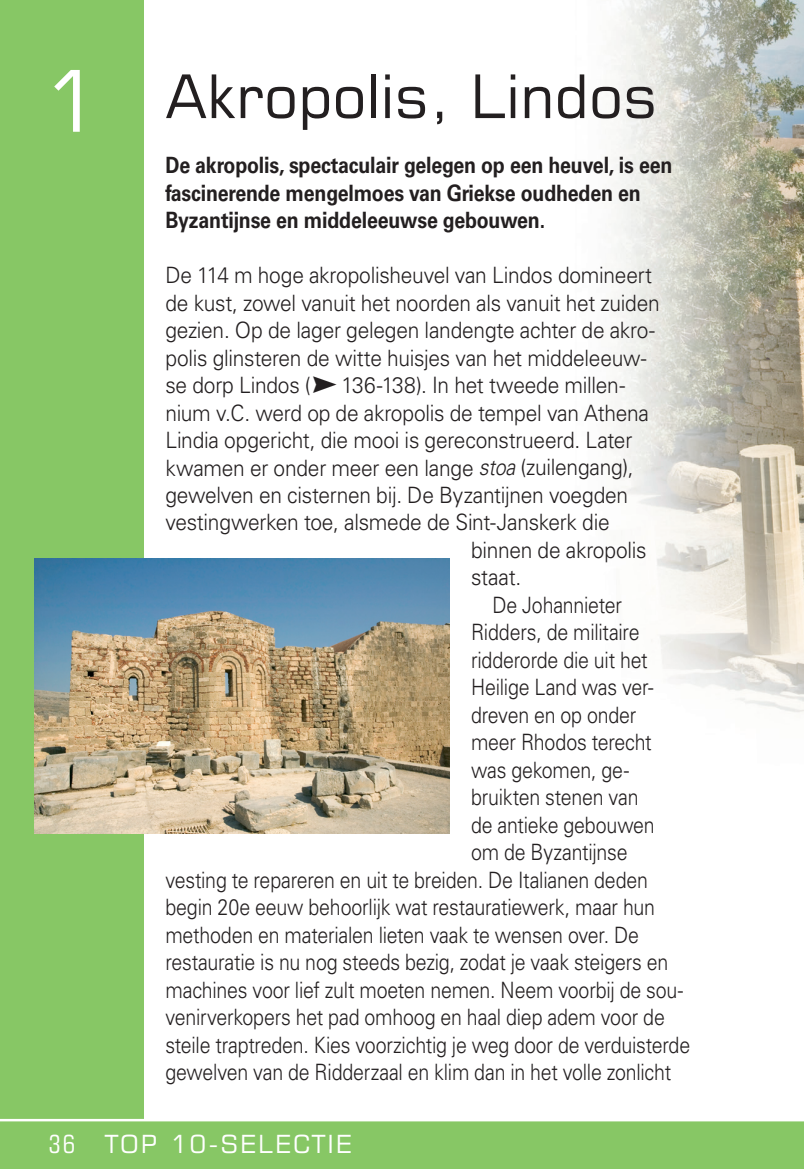
<style>
.page{position:relative;width:804px;height:1169px;background:#fff}
.page>*{position:absolute;margin:0;border:0;box-sizing:border-box;transform-origin:0 0}
.t1{font:60px "Square 721 BT";color:#231f20}
.t2{font:25px "Square 721 BT";letter-spacing:.08em;color:#fff}
.t3{font:300 22.5px "Univers LT Std";letter-spacing:-.01em;color:#231f20;scale:.87 1}
.t4{font:300 22.5px "Univers LT Std";letter-spacing:-.01em;color:#231f20;scale:.93 1}
.t5{font:700 22.5px/27.5px "Univers LT Std";letter-spacing:-.01em;color:#231f20;scale:.87 1}
.s1{font-size:85px;color:#fff}
.s2{font-family:"City Pack Plus Shift";font-weight:400}
.s3{font-style:italic}
.s4{font-stretch:condensed}
</style>
<div class="page">
<hr style="left:800px;top:1120px;width:3px;height:49px;background:#87c765">
<div style="left:0;top:1120px;width:800px;height:49px;background:#87c765"></div>
<div style="left:0;top:0;width:144px;height:1118px;background:#87c765"></div>
<hr style="left:0;top:1119px;width:803px;height:2px;background:#fff">
<img style="left:416px;top:0;width:387px;height:834px">
<img style="left:34px;top:558px;width:415px;height:275px">
<svg style="left:798px;top:0;width:6px;height:2px"></svg>
<h1 class="t1" style="left:43px;top:59px;width:616px"><span class="s1">1</span> Akropolis, Lindos</h1>
<p class="t5" style="left:165px;top:152px;width:584px">De akropolis, spectaculair gelegen op een heuvel, is een fascinerende mengelmoes van Griekse oudheden en<br>Byzantijnse en middeleeuwse gebouwen.</p>
<p class="t4" style="left:165px;top:261px;width:524px">De 114 m hoge akropolisheuvel van Lindos domineert</p>
<p class="t4" style="left:165px;top:289px;width:533px">de kust, zowel vanuit het noorden als vanuit het zuiden</p>
<p class="t4" style="left:165px;top:316px;width:528px">gezien. Op de lager gelegen landengte achter de akro-</p>
<p class="t4" style="left:165px;top:344px;width:519px">polis glinsteren de witte huisjes van het middeleeuw-</p>
<p class="t4" style="left:165px;top:371px;width:496px">se dorp Lindos (<span class="s2">P</span>136-138). In het tweede millen-</p>
<p class="t4" style="left:165px;top:399px;width:521px">nium v.C. werd op de akropolis de tempel van Athena</p>
<p class="t4" style="left:165px;top:426px;width:503px">Lindia opgericht, die mooi is gereconstrueerd. Later</p>
<p class="t4" style="left:165px;top:454px;width:505px">kwamen er onder meer een lange <span class="s3">stoa</span> (zuilengang),</p>
<p class="t4" style="left:165px;top:481px;width:499px">gewelven en cisternen bij. De Byzantijnen voegden</p>
<p class="t4" style="left:165px;top:509px;width:479px">vestingwerken toe, alsmede de Sint-Janskerk die</p>
<p class="t4" style="left:471px;top:536px;width:190px">binnen de akropolis</p>
<p class="t4" style="left:471px;top:564px;width:55px">staat.</p>
<p class="t3" style="left:492px;top:591px;width:150px">De Johannieter</p>
<p class="t3" style="left:471px;top:619px;width:195px">Ridders, de militaire</p>
<p class="t3" style="left:471px;top:646px;width:204px">ridderorde die uit het</p>
<p class="t3" style="left:471px;top:674px;width:211px">Heilige Land was ver-</p>
<p class="t3" style="left:471px;top:701px;width:191px">dreven en op onder</p>
<p class="t3" style="left:471px;top:729px;width:209px">meer Rhodos terecht</p>
<p class="t3" style="left:471px;top:756px;width:183px">was gekomen, ge-</p>
<p class="t3" style="left:471px;top:784px;width:194px">bruikten stenen van</p>
<p class="t3" style="left:471px;top:811px;width:213px">de antieke gebouwen</p>
<p class="t3" style="left:471px;top:839px;width:181px">om de Byzantijnse</p>
<p class="t3" style="left:165px;top:866px;width:556px">vesting te repareren en uit te breiden. De Italianen deden</p>
<p class="t3" style="left:165px;top:894px;width:564px">begin 20e eeuw behoorlijk wat restauratiewerk, maar hun</p>
<p class="t3" style="left:165px;top:921px;width:546px">methoden en materialen lieten vaak te wensen over. De</p>
<p class="t3" style="left:165px;top:949px;width:579px">restauratie is nu nog steeds bezig, zodat je vaak steigers en</p>
<p class="t3" style="left:165px;top:976px;width:596px">machines voor lief zult moeten nemen. Neem voorbij de sou-</p>
<p class="t3" style="left:165px;top:1004px;width:575px">venirverkopers het pad omhoog en haal diep adem voor de</p>
<p class="t3" style="left:165px;top:1031px;width:604px">steile traptreden. Kies voorzichtig je weg door de verduisterde</p>
<p class="t3" style="left:165px;top:1059px;width:582px">gewelven van de Ridderzaal en klim dan in het volle zonlicht</p>
<p class="t2" style="left:48px;top:1128px;width:305px"><span class="s4">36</span> TOP 10-SELECTIE</p>
</div>
